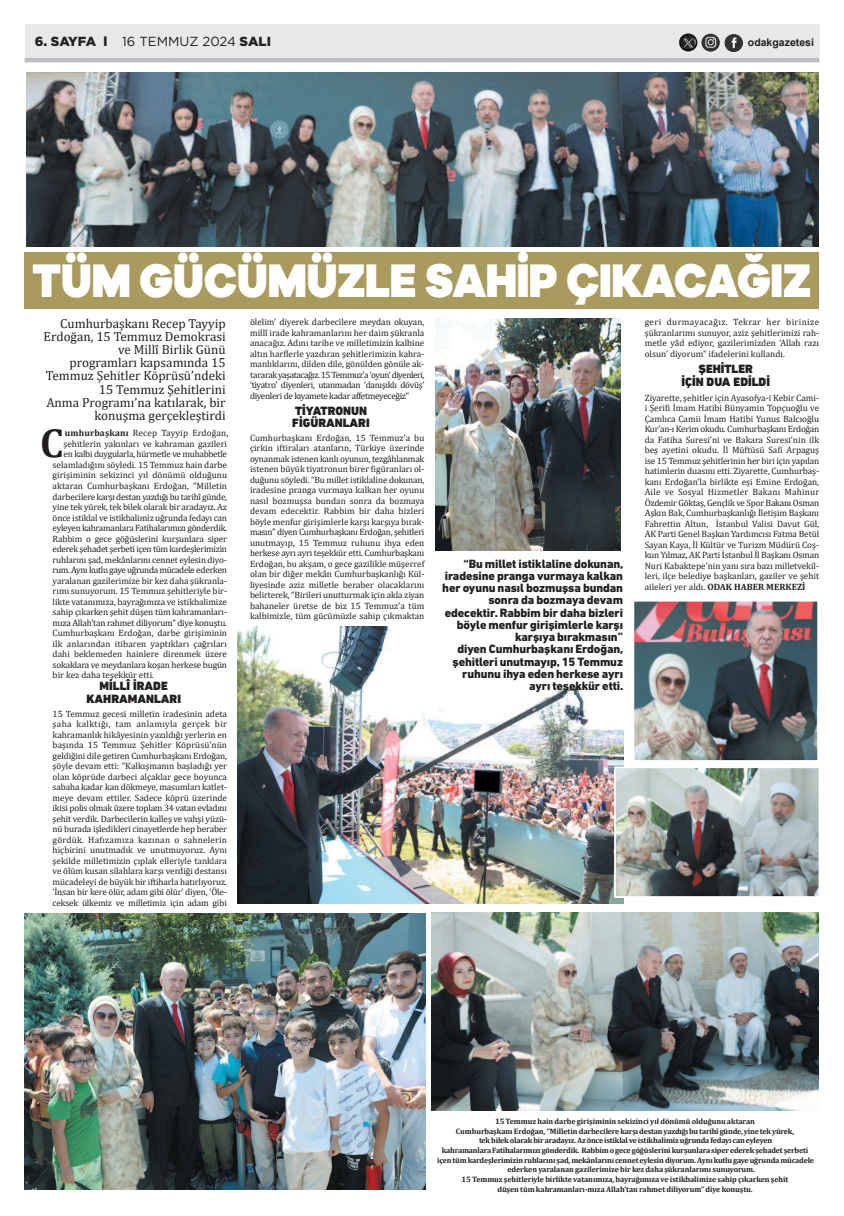
<style>
.page{position:relative;width:844px;height:1216px;background:#fff}
.page>*{position:absolute;margin:0;border:0;box-sizing:border-box;transform-origin:0 0}
.t1{font:900 48.56px "Galano Grotesque";letter-spacing:-.01em;color:#fff;scale:.9 1}
.t2{font:700 40.69px "Cambria";color:#231f20}
.t3{font:13.12px/13.1px "Cambria";color:#231f20;text-align:right}
.t4{font:13.12px "Gotham Black Tr";color:#231f20}
.t5{font:800 12.25px/12.2px "DIN Next LT Pro";letter-spacing:-.01em;color:#231f20;text-align:right}
.t6{font:900 12.25px/12.2px "DIN Next LT Pro";color:#231f20;text-align:center}
.t7{font:700 10.5px "Arial";color:#231f20}
.t8{font:9.19px/10.5px "Cambria";letter-spacing:-.015em;color:#231f20;text-align:justify}
.t9{font:9.19px "Cambria";letter-spacing:.005em;color:#231f20}
.t10{font:9.19px "Cambria";letter-spacing:-.035em;color:#231f20}
.t11{font:9.19px "Cambria";letter-spacing:.01em;color:#231f20}
.t12{font:9.19px "Cambria";letter-spacing:-.04em;color:#231f20}
.t13{font:9.19px "Cambria";letter-spacing:.015em;color:#231f20}
.t14{font:700 7.88px "Cambria";letter-spacing:-.025em;color:#231f20}
.s1{font-family:"Gotham Book Tr"}
.s2{font-weight:700}
</style>
<div class="page">
<div style="left:25px;top:25px;width:794px;height:33px;background:#e7e8e9"></div>
<hr style="left:25px;top:58px;width:794px;height:4px;background:#bcbdc0">
<img style="left:678px;top:33px;width:19px;height:18px;border-radius:50%">
<img style="left:701px;top:34px;width:18px;height:18px;border-radius:50%">
<img style="left:724px;top:34px;width:18px;height:18px;border-radius:50%">
<img style="left:26px;top:73px;width:792px;height:174px">
<div style="left:25px;top:252px;width:793px;height:56px;background:#a99b5e"></div>
<img style="left:25px;top:913px;width:400px;height:276px">
<img style="left:432px;top:912px;width:386px;height:198px">
<img style="left:435px;top:318px;width:185px;height:233px">
<img style="left:237px;top:626px;width:386px;height:277px">
<img style="left:617px;top:769px;width:200px;height:125px">
<div style="left:614px;top:766px;width:206px;height:131px;border:2px solid #fff"></div>
<img style="left:635px;top:603px;width:180px;height:155px">
<div style="left:632px;top:600px;width:186px;height:161px;border:2px solid #fff"></div>
<h3 class="t4" style="left:35px;top:37px;width:238px">6. SAYFA l <span class="s1">16 TEMMUZ 2024</span> SALI</h3>
<p class="t7" style="left:747px;top:37px;width:67px">odakgazetesi</p>
<h1 class="t1" style="left:32px;top:262px;width:867px">TÜM GÜCÜMÜZLE SAHİP ÇIKACAĞIZ</h1>
<h3 class="t3" style="left:44px;top:316px;width:183px">Cumhurbaşkanı Recep Tayyip<br>Erdoğan, 15 Temmuz Demokrasi ve Millî Birlik Günü<br>programları kapsamında 15<br>Temmuz Şehitler Köprüsü’ndeki<br>15 Temmuz Şehitlerini<br>Anma Programı’na katılarak, bir konuşma gerçekleştirdi</h3>
<p class="t8" style="left:250px;top:316px;width:176px">ölelim’ diyerek darbecilere meydan okuyan, millî irade kahramanlarını her daim şükranla anacağız. Adını tarihe ve milletimizin kalbine altın harflerle yazdıran şehitlerimizin kahra&shy;manlıklarını, dilden dile, gönülden gönüle ak&shy;tararakyaşatacağız.15Temmuz’a‘oyun’diyenleri, ‘tiyatro’ diyenleri, utanmadan ‘danışıklı dövüş’ diyenleri de kıyamete kadar affetmeyeceğiz”</p>
<h3 class="t6" style="left:292px;top:405px;width:79px;text-align:left">TİYATRONUN<br>FİGÜRANLARI</h3>
<p class="t8" style="left:250px;top:432px;width:176px">Cumhurbaşkanı Erdoğan, 15 Temmuz’a bu çirkin iftiraları atanların, Türkiye üzerinde oynanmak istenen kanlı oyunun, tezgâhlanmak istenen büyük tiyatronun birer figüranları ol&shy;duğunu söyledi. “Bu millet istiklaline dokunan, iradesine pranga vurmaya kalkan her oyunu nasıl bozmuşsa bundan sonra da bozmaya devam edecektir. Rabbim bir daha bizleri böyle menfur girişimlerle karşı karşıya bırak&shy;masın” diyen Cumhurbaşkanı Erdoğan, şehitleri unutmayıp, 15 Temmuz ruhunu ihya eden herkese ayrı ayrı teşekkür etti. Cumhurbaşkanı Erdoğan, bu akşam, o gece gazilikle müşerref olan bir diğer mekân Cumhurbaşkanlığı Kül&shy;liyesinde aziz milletle beraber olacaklarını belirterek, “Birileri unutturmak için akla ziyan bahaneler üretse de biz 15 Temmuz’a tüm kalbimizle, tüm gücümüzle sahip çıkmaktan</p>
<p class="t8" style="left:644px;top:316px;width:176px">geri durmayacağız. Tekrar her birinize şükranlarımı sunuyor, aziz şehitlerimizi rah&shy;metle yâd ediyor, gazilerimizden ‘Allah razı olsun’ diyorum” ifadelerini kullandı.</p>
<h3 class="t6" style="left:681px;top:364px;width:90px;line-height:13.1px">ŞEHİTLER<br>İÇİN DUA EDİLDİ</h3>
<p class="t8" style="left:644px;top:392px;width:176px">Ziyarette, şehitler için Ayasofya-i Kebir Cami&shy;i Şerifi İmam Hatibi Bünyamin Topçuoğlu ve Çamlıca Camii İmam Hatibi Yunus Balcıoğlu Kur’an-ı Kerim okudu. Cumhurbaşkanı Erdoğan da Fatiha Suresi’ni ve Bakara Suresi’nin ilk beş ayetini okudu. İl Müftüsü Safi Arpaguş ise 15 Temmuz şehitlerinin her biri için yapılan hatimlerin duasını etti. Ziyarette, Cumhurbaş&shy;kanı Erdoğan’la birlikte eşi Emine Erdoğan, Aile ve Sosyal Hizmetler Bakanı Mahinur Özdemir Göktaş, Gençlik ve Spor Bakanı Osman Aşkın Bak, Cumhurbaşkanlığı İletişim Başkanı Fahrettin Altun, İstanbul Valisi Davut Gül, AK Parti Genel Başkan Yardımcısı Fatma Betül Sayan Kaya, İl Kültür ve Turizm Müdürü Coş&shy;kun Yılmaz, AK Parti İstanbul İl Başkanı Osman Nuri Kabaktepe’nin yanı sıra bazı milletvekil&shy;leri, ilçe belediye başkanları, gaziler ve şehit aileleri yer aldı. <span class="s2">ODAK HABER MERKEZİ</span></p>
<h2 class="t2" style="left:40px;top:419px;width:25px">C</h2>
<p class="t13" style="left:65px;top:428px;width:165px"><span class="s2">umhurbaşkanı</span> Recep Tayyip Erdoğan,</p>
<p class="t8" style="left:64px;top:438px;width:165px">şehitlerin yakınları ve kahraman gazileri</p>
<p class="t8" style="left:64px;top:449px;width:165px">en kalbi duygularla, hürmetle ve muhabbetle</p>
<p class="t8" style="left:53px;top:459px;width:176px">selamladığını söyledi. 15 Temmuz hain darbe</p>
<p class="t9" style="left:53px;top:470px;width:176px">girişiminin sekizinci yıl dönümü olduğunu</p>
<p class="t9" style="left:53px;top:480px;width:176px">aktaran Cumhurbaşkanı Erdoğan, “Milletin</p>
<p class="t8" style="left:53px;top:491px;width:176px">darbecilere karşı destan yazdığı bu tarihî günde,</p>
<p class="t8" style="left:53px;top:501px;width:176px">yine tek yürek, tek bilek olarak bir aradayız. Az</p>
<p class="t8" style="left:53px;top:512px;width:176px">önce istiklal ve istikbalimiz uğrunda fedayı can</p>
<p class="t8" style="left:53px;top:522px;width:176px">eyleyen kahramanlara Fatihalarımızı gönderdik.</p>
<p class="t8" style="left:53px;top:533px;width:176px">Rabbim o gece göğüslerini kurşunlara siper</p>
<p class="t10" style="left:53px;top:543px;width:176px">ederek şehadet şerbeti içen tüm kardeşlerimizin</p>
<p class="t8" style="left:53px;top:554px;width:176px">ruhlarını şad, mekânlarını cennet eylesin diyo-</p>
<p class="t12" style="left:53px;top:564px;width:176px">rum. Aynı kutlu gaye uğrunda mücadele ederken</p>
<p class="t8" style="left:53px;top:575px;width:176px">yaralanan gazilerimize bir kez daha şükranla-</p>
<p class="t8" style="left:53px;top:585px;width:176px">rımı sunuyorum. 15 Temmuz şehitleriyle bir-</p>
<p class="t8" style="left:53px;top:596px;width:176px">likte vatanımıza, bayrağımıza ve istikbalimize</p>
<p class="t8" style="left:53px;top:606px;width:176px">sahip çıkarken şehit düşen tüm kahramanları-</p>
<p class="t8" style="left:53px;top:617px;width:176px">mıza Allah’tan rahmet diliyorum” diye konuştu.</p>
<p class="t8" style="left:53px;top:627px;width:176px">Cumhurbaşkanı Erdoğan, darbe girişiminin</p>
<p class="t11" style="left:53px;top:638px;width:176px">ilk anlarından itibaren yaptıkları çağrıları</p>
<p class="t8" style="left:53px;top:648px;width:176px">dahi beklemeden hainlere direnmek üzere</p>
<p class="t8" style="left:53px;top:659px;width:176px">sokaklara ve meydanlara koşan herkese bugün</p>
<p class="t8" style="left:53px;top:669px;width:103px">bir kez daha teşekkür etti.</p>
<h3 class="t6" style="left:86px;top:681px;width:96px">MİLLÎ İRADE<br>KAHRAMANLARI</h3>
<p class="t8" style="left:53px;top:708px;width:176px">15 Temmuz gecesi milletin iradesinin adeta şaha kalktığı, tam anlamıyla gerçek bir kahramanlık hikâyesinin yazıldığı yerlerin en başında 15 Temmuz Şehitler Köprüsü’nün geldiğini dile getiren Cumhurbaşkanı Erdoğan, şöyle devam etti: “Kalkışmanın başladığı yer olan köprüde darbeci alçaklar gece boyunca sabaha kadar kan dökmeye, masumları katlet&shy;meye devam ettiler. Sadece köprü üzerinde ikisi polis olmak üzere toplam 34 vatan evladını şehit verdik. Darbecilerin kalleş ve vahşi yüzü&shy;nü burada işledikleri cinayetlerde hep beraber gördük. Hafızamıza kazınan o sahnelerin hiçbirini unutmadık ve unutmuyoruz. Aynı şekilde milletimizin çıplak elleriyle tanklara ve ölüm kusan silahlara karşı verdiği destansı mücadeleyi de büyük bir iftiharla hatırlıyoruz. ‘İnsan bir kere ölür, adam gibi ölür’ diyen, ‘Öle&shy;ceksek ülkemiz ve milletimiz için adam gibi</p>
<p class="t5" style="left:442px;top:558px;width:182px">“Bu millet istiklaline dokunan, iradesine pranga vurmaya kalkan her oyunu nasıl bozmuşsa bundan sonra da bozmaya devam edecektir. Rabbim bir daha bizleri böyle menfur girişimlerle karşı karşıya bırakmasın”<br>diyen Cumhurbaşkanı Erdoğan, şehitleri unutmayıp, 15 Temmuz ruhunu ihya eden herkese ayrı ayrı teşekkür etti.</p>
<p class="t14" style="left:495px;top:1116px;width:261px">15 Temmuz hain darbe girişiminin sekizinci yıl dönümü olduğunu aktaran</p>
<p class="t14" style="left:455px;top:1126px;width:340px">Cumhurbaşkanı Erdoğan, “Milletin darbecilerekarşıdestanyazdığıbutarihîgünde,yinetekyürek,</p>
<p class="t14" style="left:479px;top:1135px;width:294px">tekbilekolarakbiraradayız.Azönceistiklalveistikbalimizuğrundafedayı caneyleyen</p>
<p class="t14" style="left:441px;top:1145px;width:368px">kahramanlaraFatihalarımızıgönderdik. Rabbimogecegöğüslerinikurşunlarasiperederekşehadet şerbeti</p>
<p class="t14" style="left:437px;top:1155px;width:378px">içentümkardeşlerimizinruhlarını şad,mekânlarını cenneteylesindiyorum.Aynıkutlugayeuğrundamücadele</p>
<p class="t14" style="left:507px;top:1164px;width:249px">ederken yaralanan gazilerimize bir kez daha şükranlarımı sunuyorum.</p>
<p class="t14" style="left:461px;top:1174px;width:328px">15 Temmuz şehitleriyle birlikte vatanımıza, bayrağımıza ve istikbalimize sahip çıkarken şehit</p>
<p class="t14" style="left:497px;top:1183px;width:257px">düşen tüm kahramanları-mıza Allah’tan rahmet diliyorum” diye konuştu.</p>
</div>
